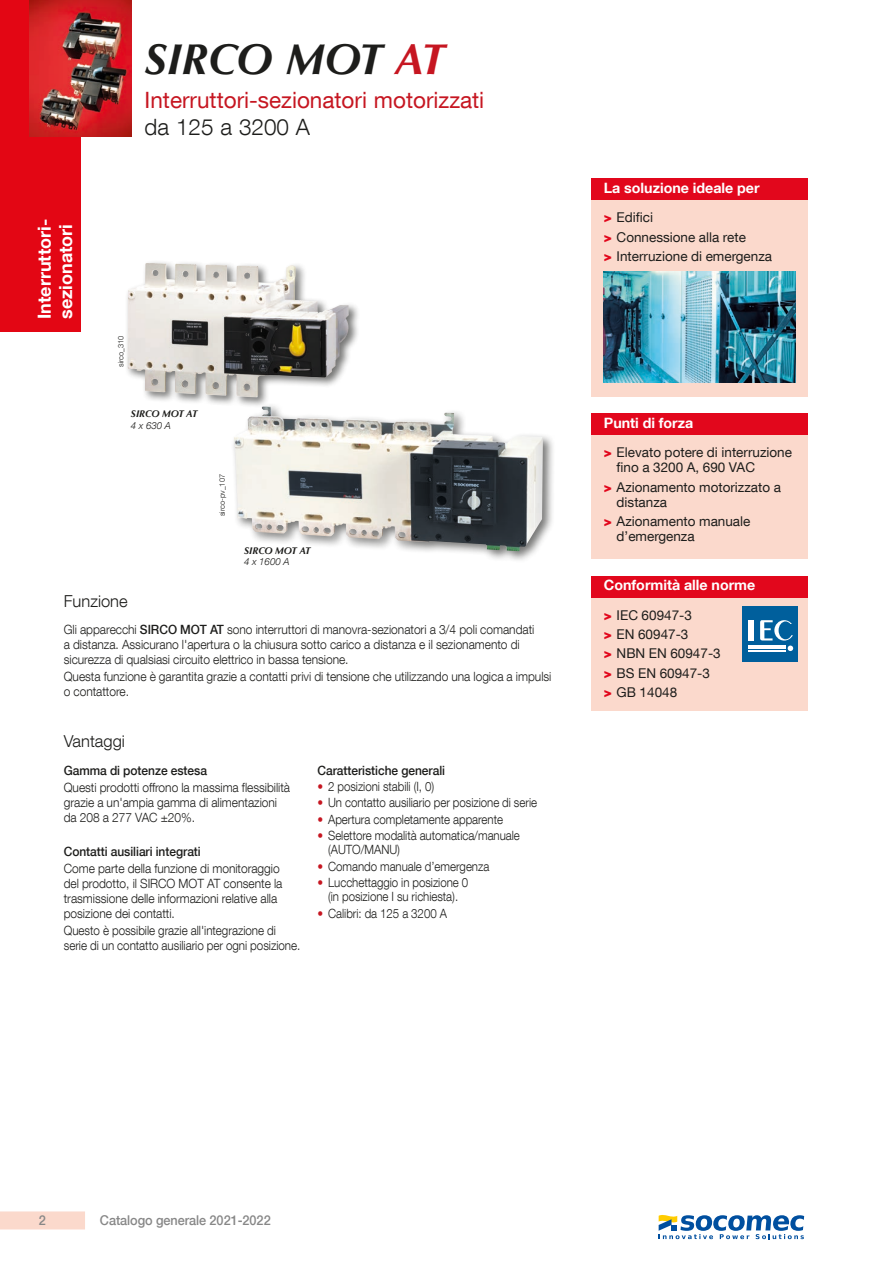
<style>
.page{position:relative;width:893px;height:1263px;background:#fff}
.page>*{position:absolute;margin:0;border:0;box-sizing:border-box;transform-origin:0 0}
.t1{font:italic 700 43.5px "Optima LT Std";color:#1d1d1b}
.t2{font:22.5px "Helvetica Neue LT Com";color:#c61621}
.t3{font:300 22.5px "Helvetica Neue LT Com";color:#1d1d1b}
.t4{font:700 18px/21.6px "Helvetica Neue LT Com";color:#fff}
.t5{font:300 16.5px "Helvetica Neue LT Com";color:#1d1d1b}
.t6{font:700 14.25px "Helvetica Neue LT Com";color:#fff}
.t7{font:13.5px/19.2px "Helvetica Neue LT Com";color:#1d1d1b}
.t8{font:500 13.5px "Helvetica Neue LT Com";letter-spacing:-.005em;color:#878787;scale:.94 1}
.t9{font:300 12.75px/15px "Helvetica Neue LT Com";letter-spacing:-.005em;color:#1d1d1b;scale:.94 1}
.t10{font:300 12.75px/14.2px "Helvetica Neue LT Com";letter-spacing:-.005em;color:#1d1d1b;scale:.9 1}
.t11{font:300 12.75px/15px "Helvetica Neue LT Com";letter-spacing:-.005em;color:#1d1d1b;scale:.91 1}
.t12{font:500 12.75px "Helvetica Neue LT Com";letter-spacing:-.005em;color:#1d1d1b;scale:.94 1}
.t13{font:italic 700 9.75px "Optima LT Std";color:#1d1d1b}
.t14{font:italic 300 9.75px "Helvetica Neue LT Com";color:#1d1d1b}
.t15{font:300 7.5px "Helvetica Neue LT Com";color:#1d1d1b}
.s1{color:#c61621}
.s2{font-weight:500}
.s3{font-weight:900;color:#e2071c}
</style>
<div class="page">
<div style="left:0;top:1211px;width:85px;height:18px;background:#fbd9cc"></div>
<div style="left:0;top:0;width:81px;height:332px;background:#e30614"></div>
<img style="left:30px;top:0;width:102px;height:136px">
<div style="left:230px;top:402px;width:325px;height:162px;background:#1d1d1b;opacity:.6"></div>
<img style="left:234px;top:406px;width:309px;height:145px">
<div style="left:125px;top:260px;width:235px;height:149px;background:#1d1d1b;opacity:.6"></div>
<img style="left:128px;top:263px;width:221px;height:134px">
<div style="left:591px;top:435px;width:217px;height:123px;background:#fbd9cc"></div>
<div style="left:591px;top:414px;width:217px;height:21px;background:#e2071c"></div>
<div style="left:591px;top:200px;width:217px;height:197px;background:#fbd9cc"></div>
<div style="left:591px;top:179px;width:217px;height:21px;background:#e2071c"></div>
<img style="left:604px;top:272px;width:191px;height:110px">
<div style="left:591px;top:597px;width:217px;height:114px;background:#fbd9cc"></div>
<div style="left:591px;top:576px;width:217px;height:21px;background:#e2071c"></div>
<div style="left:742px;top:607px;width:56px;height:55px;background:#005f9c"></div>
<hr style="left:749px;top:646px;width:37px;height:1px;background:#fff">
<hr style="left:749px;top:648px;width:37px;height:1px;background:#fff">
<hr style="left:749px;top:650px;width:37px;height:1px;background:#fff">
<div style="left:749px;top:620px;width:5px;height:21px;background:#fff"></div>
<svg style="left:760px;top:620px;width:33px;height:31px"></svg>
<svg style="left:659px;top:1215px;width:145px;height:24px"></svg>
<h3 class="t4" style="left:33px;top:319px;width:101px;rotate:-90deg">Interruttori&shy;sezionatori</h3>
<h1 class="t1" style="left:145px;top:34px;width:302px">SIRCO MOT <span class="s1">AT</span></h1>
<h2 class="t2" style="left:145px;top:86px;width:341px">Interruttori-sezionatori motorizzati</h2>
<h2 class="t3" style="left:145px;top:114px;width:167px">da 125 a 3200 A</h2>
<p class="t15" style="left:116px;top:367px;width:33px;rotate:-90deg">sirco_310</p>
<p class="t13" style="left:131px;top:408px;width:68px">SIRCO MOT AT</p>
<p class="t14" style="left:131px;top:420px;width:42px">4 x 630 A</p>
<p class="t15" style="left:218px;top:516px;width:44px;rotate:-90deg">sirco-pv_107</p>
<p class="t13" style="left:244px;top:544px;width:68px">SIRCO MOT AT</p>
<p class="t14" style="left:244px;top:556px;width:47px">4 x 1600 A</p>
<p class="t5" style="left:64px;top:591px;width:65px">Funzione</p>
<p class="t9" style="left:64px;top:622px;width:502px">Gli apparecchi <span class="s2">SIRCO MOT AT</span> sono interruttori di manovra-sezionatori a 3/4 poli comandati a distanza. Assicurano l'apertura o la chiusura sotto carico a distanza e il sezionamento di sicurezza di qualsiasi circuito elettrico in bassa tensione.</p>
<p class="t9" style="left:64px;top:669px;width:520px">Questa funzione è garantita grazie a contatti privi di tensione che utilizzando una logica a impulsi o contattore.</p>
<p class="t5" style="left:64px;top:731px;width:63px">Vantaggi</p>
<p class="t12" style="left:64px;top:762px;width:154px">Gamma di potenze estesa</p>
<p class="t9" style="left:64px;top:779px;width:242px">Questi prodotti offrono la massima flessibilità grazie a un'ampia gamma di alimentazioni da 208 a 277 VAC ±20%.</p>
<p class="t12" style="left:64px;top:844px;width:147px">Contatti ausiliari integrati</p>
<p class="t9" style="left:64px;top:861px;width:234px">Come parte della funzione di monitoraggio del prodotto, il SIRCO MOT AT consente la trasmissione delle informazioni relative alla posizione dei contatti.</p>
<p class="t11" style="left:64px;top:923px;width:261px">Questo è possibile grazie all'integrazione di serie di un contatto ausiliario per ogni posizione.</p>
<p class="t12" style="left:317px;top:762px;width:137px">Caratteristiche generali</p>
<p class="t10" style="left:317px;top:779px;width:131px"><span class="s1">•</span> 2 posizioni stabili (I, 0)</p>
<p class="t10" style="left:317px;top:795px;width:245px"><span class="s1">•</span> Un contatto ausiliario per posizione di serie</p>
<p class="t10" style="left:317px;top:812px;width:208px"><span class="s1">•</span> Apertura completamente apparente</p>
<p class="t10" style="left:328px;top:828px;width:215px;text-indent:-11px"><span class="s1">•</span> Selettore modalità automatica/manuale (AUTO/MANU)</p>
<p class="t10" style="left:317px;top:859px;width:192px"><span class="s1">•</span> Comando manuale d’emergenza</p>
<p class="t10" style="left:317px;top:875px;width:169px;text-align:center"><span class="s1">•</span> Lucchettaggio in posizione 0 (in posizione I su richiesta).</p>
<p class="t10" style="left:317px;top:906px;width:145px"><span class="s1">•</span> Calibri: da 125 a 3200 A</p>
<p class="t6" style="left:604px;top:179px;width:157px">La soluzione ideale per</p>
<p class="t7" style="left:604px;top:208px;width:170px"><span class="s3">&gt;</span> Edifici<br><span class="s3">&gt;</span> Connessione alla rete<br><span class="s3">&gt;</span> Interruzione di emergenza</p>
<p class="t6" style="left:604px;top:414px;width:91px">Punti di forza</p>
<p class="t7" style="left:617px;top:445px;width:177px;line-height:15px;text-indent:-13px"><span class="s3">&gt;</span> Elevato potere di interruzione fino a 3200 A, 690 VAC</p>
<p class="t7" style="left:617px;top:479px;width:166px;line-height:15px;text-indent:-13px"><span class="s3">&gt;</span> Azionamento motorizzato a distanza</p>
<p class="t7" style="left:617px;top:513px;width:135px;line-height:15px;text-indent:-13px"><span class="s3">&gt;</span> Azionamento manuale d’emergenza</p>
<p class="t6" style="left:604px;top:576px;width:153px">Conformità alle norme</p>
<p class="t7" style="left:604px;top:605px;width:118px"><span class="s3">&gt;</span> IEC 60947-3<br><span class="s3">&gt;</span> EN 60947-3<br><span class="s3">&gt;</span> NBN EN 60947-3 <span class="s3">&gt;</span> BS EN 60947-3 <span class="s3">&gt;</span> GB 14048</p>
<p class="t8" style="left:39px;top:1212px;width:9px">2</p>
<p class="t8" style="left:100px;top:1212px;width:183px">Catalogo generale 2021-2022</p>
</div>
